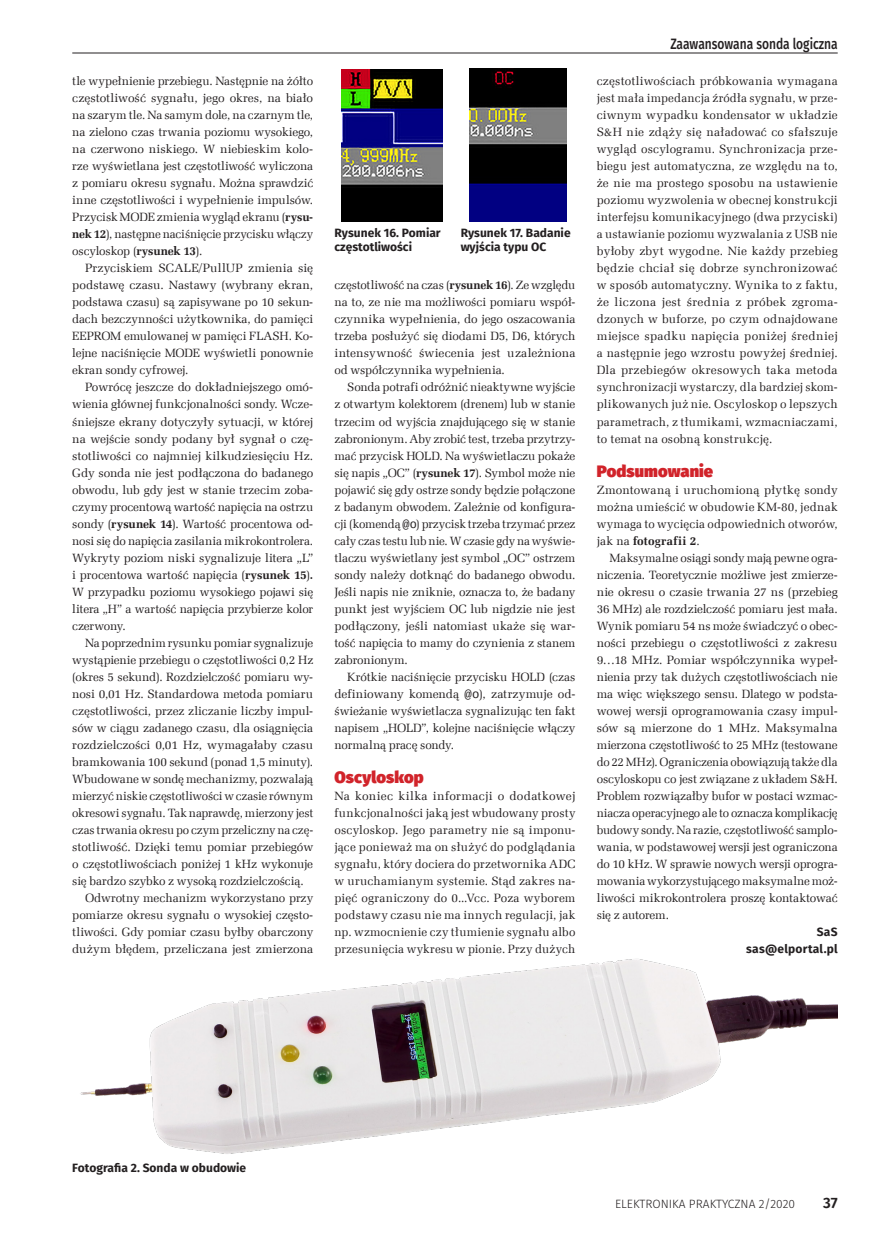
<style>
.page{position:relative;width:893px;height:1234px;background:#fff}
.page>*{position:absolute;margin:0;border:0;box-sizing:border-box;transform-origin:0 0}
._3_Srodtytul{font:900 16.5px "Fira Sans";letter-spacing:.005em;color:#d1232a}
.t1{font:500 15px "Fira Sans";color:#231f20;scale:.8 1}
.t2{font:600 15px "Fira Sans";color:#231f20}
._1_Body{font:12px/17px "Zapf Ellipt EU";letter-spacing:-.005em;color:#231f20;text-align:justify}
._4_Podpis{font:700 12px/14.4px "Fira Sans";color:#231f20}
.t3{font:300 12px "Fira Sans";color:#231f20}
._0_autor{font:700 12px "Fira Sans";letter-spacing:.02em;color:#231f20}
.s1{font-weight:700}
.s2{font-family:"Liberation Mono"}
</style>
<div class="page">
<hr style="left:72px;top:53px;width:766px;height:1px;background:#231f20">
<img style="left:341px;top:70px;width:102px;height:151px">
<img style="left:470px;top:68px;width:96px;height:153px">
<img style="left:80px;top:959px;width:758px;height:195px">
<p class="_1_Body" style="left:72px;top:73px;width:242px">tle wypełnienie przebiegu. Następnie na żółto częstotliwość sygnału, jego okres, na biało na szarym tle. Na samym dole, na czarnym tle, na zielono czas trwania poziomu wysokiego, na czerwono niskiego. W niebieskim kolo&shy;rze wyświetlana jest częstotliwość wyliczona z pomiaru okresu sygnału. Można sprawdzić inne częstotliwości i wypełnienie impulsów.<br>Przycisk MODE zmienia wygląd ekranu (<span class="s1">rysu&shy;nek 12</span>), następne naciśnięcie przycisku włączy oscyloskop (<span class="s1">rysunek 13</span>).</p>
<p class="_1_Body" style="left:72px;top:260px;width:242px;text-indent:13px">Przyciskiem SCALE/PullUP zmienia się podstawę czasu. Nastawy (wybrany ekran, podstawa czasu) są zapisywane po 10 sekun&shy;dach bezczynności użytkownika, do pamięci EEPROM emulowanej w pamięci FLASH. Ko&shy;lejne naciśnięcie MODE wyświetli ponownie ekran sondy cyfrowej.</p>
<p class="_1_Body" style="left:72px;top:379px;width:242px;text-indent:13px">Powrócę jeszcze do dokładniejszego omó&shy;wienia głównej funkcjonalności sondy. Wcze&shy;śniejsze ekrany dotyczyły sytuacji, w której na wejście sondy podany był sygnał o czę&shy;stotliwości co najmniej kilkudziesięciu Hz.<br>Gdy sonda nie jest podłączona do badanego obwodu, lub gdy jest w stanie trzecim zoba&shy;czymy procentową wartość napięcia na ostrzu sondy (<span class="s1">rysunek 14</span>). Wartość procentowa od&shy;nosi się do napięcia zasilania mikrokontrolera.<br>Wykryty poziom niski sygnalizuje litera „L” i procentowa wartość napięcia (<span class="s1">rysunek 15</span>)<span class="s1">.<br></span>W przypadku poziomu wysokiego pojawi się litera „H” a wartość napięcia przybierze kolor czerwony.</p>
<p class="_1_Body" style="left:72px;top:634px;width:242px;text-indent:13px">Na poprzednim rysunku pomiar sygnalizuje wystąpienie przebiegu o częstotliwości 0,2 Hz (okres 5 sekund). Rozdzielczość pomiaru wy&shy;nosi 0,01 Hz. Standardowa metoda pomiaru częstotliwości, przez zliczanie liczby impul&shy;sów w ciągu zadanego czasu, dla osiągnięcia rozdzielczości 0,01 Hz, wymagałaby czasu bramkowania 100 sekund (ponad 1,5 minuty).<br>Wbudowane w sondę mechanizmy, pozwalają mierzyć niskie częstotliwości w czasie równym okresowi sygnału. Tak naprawdę, mierzony jest czas trwania okresu po czym przeliczny na czę&shy;stotliwość. Dzięki temu pomiar przebiegów o częstotliwościach poniżej 1 kHz wykonuje się bardzo szybko z wysoką rozdzielczością.</p>
<p class="_1_Body" style="left:72px;top:889px;width:242px;text-indent:13px">Odwrotny mechanizm wykorzystano przy pomiarze okresu sygnału o wysokiej często&shy;tliwości. Gdy pomiar czasu byłby obarczony dużym błędem, przeliczana jest zmierzona</p>
<p class="_4_Podpis" style="left:334px;top:224px;width:108px">Rysunek 16. Pomiar częstotliwości</p>
<p class="_1_Body" style="left:334px;top:277px;width:242px">częstotliwość na czas (<span class="s1">rysunek 16</span>). Ze względu na to, ze nie ma możliwości pomiaru współ&shy;czynnika wypełnienia, do jego oszacowania trzeba posłużyć się diodami D5, D6, których intensywność świecenia jest uzależniona od współczynnika wypełnienia.</p>
<p class="_1_Body" style="left:334px;top:379px;width:242px;text-indent:13px">Sonda potrafi odróżnić nieaktywne wyjście z otwartym kolektorem (drenem) lub w stanie trzecim od wyjścia znajdującego się w stanie zabronionym. Aby zrobić test, trzeba przytrzy&shy;mać przycisk HOLD. Na wyświetlaczu pokaże się napis „OC” (<span class="s1">rysunek 17</span>). Symbol może nie pojawić się gdy ostrze sondy będzie połączone z badanym obwodem. Zależnie od konfigura&shy;cji (komendą <span class="s2">@o</span>) przycisk trzeba trzymać przez cały czas testu lub nie. W czasie gdy na wyświe&shy;tlaczu wyświetlany jest symbol „OC” ostrzem sondy należy dotknąć do badanego obwodu.<br>Jeśli napis nie zniknie, oznacza to, że badany punkt jest wyjściem OC lub nigdzie nie jest podłączony, jeśli natomiast ukaże się war&shy;tość napięcia to mamy do czynienia z stanem zabronionym.</p>
<p class="_1_Body" style="left:334px;top:668px;width:242px;text-indent:13px">Krótkie naciśnięcie przycisku HOLD (czas definiowany komendą <span class="s2">@o</span>), zatrzymuje od&shy;świeżanie wyświetlacza sygnalizując ten fakt napisem „HOLD”, kolejne naciśnięcie włączy normalną pracę sondy.</p>
<p class="_3_Srodtytul" style="left:334px;top:761px;width:91px">Oscyloskop</p>
<p class="_1_Body" style="left:334px;top:787px;width:242px">Na koniec kilka informacji o dodatkowej funkcjonalności jaką jest wbudowany prosty oscyloskop. Jego parametry nie są imponu&shy;jące ponieważ ma on służyć do podglądania sygnału, który dociera do przetwornika ADC w uruchamianym systemie. Stąd zakres na&shy;pięć ograniczony do 0...Vcc. Poza wyborem podstawy czasu nie ma innych regulacji, jak np. wzmocnienie czy tłumienie sygnału albo przesunięcia wykresu w pionie. Przy dużych</p>
<p class="_4_Podpis" style="left:461px;top:224px;width:111px">Rysunek 17. Badanie wyjścia typu OC</p>
<p class="t1" style="left:670px;top:32px;width:211px">Zaawansowana sonda logiczna</p>
<p class="_1_Body" style="left:597px;top:73px;width:242px">częstotliwościach próbkowania wymagana jest mała impedancja źródła sygnału, w prze&shy;ciwnym wypadku kondensator w układzie S&amp;H nie zdąży się naładować co sfałszuje wygląd oscylogramu. Synchronizacja prze&shy;biegu jest automatyczna, ze względu na to, że nie ma prostego sposobu na ustawienie poziomu wyzwolenia w obecnej konstrukcji interfejsu komunikacyjnego (dwa przyciski) a ustawianie poziomu wyzwalania z USB nie byłoby zbyt wygodne. Nie każdy przebieg będzie chciał się dobrze synchronizować w sposób automatyczny. Wynika to z faktu, że liczona jest średnia z próbek zgroma&shy;dzonych w buforze, po czym odnajdowane miejsce spadku napięcia poniżej średniej a następnie jego wzrostu powyżej średniej.<br>Dla przebiegów okresowych taka metoda synchronizacji wystarczy, dla bardziej skom&shy;plikowanych już nie. Oscyloskop o lepszych parametrach, z tłumikami, wzmacniaczami, to temat na osobną konstrukcję.</p>
<p class="_3_Srodtytul" style="left:597px;top:455px;width:118px">Podsumowanie</p>
<p class="_1_Body" style="left:597px;top:481px;width:242px">Zmontowaną i uruchomioną płytkę sondy można umieścić w obudowie KM-80, jednak wymaga to wycięcia odpowiednich otworów, jak na <span class="s1">fotografii 2</span>.</p>
<p class="_1_Body" style="left:597px;top:549px;width:242px;text-indent:13px">Maksymalne osiągi sondy mają pewne ogra&shy;niczenia. Teoretycznie możliwe jest zmierze&shy;nie okresu o czasie trwania 27 ns (przebieg 36 MHz) ale rozdzielczość pomiaru jest mała.<br>Wynik pomiaru 54 ns może świadczyć o obec&shy;ności przebiegu o częstotliwości z zakresu 9…18 MHz. Pomiar współczynnika wypeł&shy;nienia przy tak dużych częstotliwościach nie ma więc większego sensu. Dlatego w podsta&shy;wowej wersji oprogramowania czasy impul&shy;sów są mierzone do 1 MHz. Maksymalna mierzona częstotliwość to 25 MHz (testowane do 22 MHz). Ograniczenia obowiązują także dla oscyloskopu co jest związane z układem S&amp;H.<br>Problem rozwiązałby bufor w postaci wzmac&shy;niacza operacyjnego ale to oznacza komplikację budowy sondy. Na razie, częstotliwość samplo&shy;wania, w podstawowej wersji jest ograniczona do 10 kHz. W sprawie nowych wersji oprogra&shy;mowania wykorzystującego maksymalne moż&shy;liwości mikrokontrolera proszę kontaktować się z autorem.</p>
<p class="_0_autor" style="left:817px;top:921px;width:22px">SaS</p>
<p class="_0_autor" style="left:746px;top:938px;width:93px">sas@elportal.pl</p>
<p class="_4_Podpis" style="left:72px;top:1158px;width:175px">Fotografia 2. Sonda w obudowie</p>
<p class="t3" style="left:615px;top:1195px;width:182px">ELEKTRONIKA PRAKTYCZNA 2/2020</p>
<p class="t2" style="left:823px;top:1190px;width:16px">37</p>
</div>
